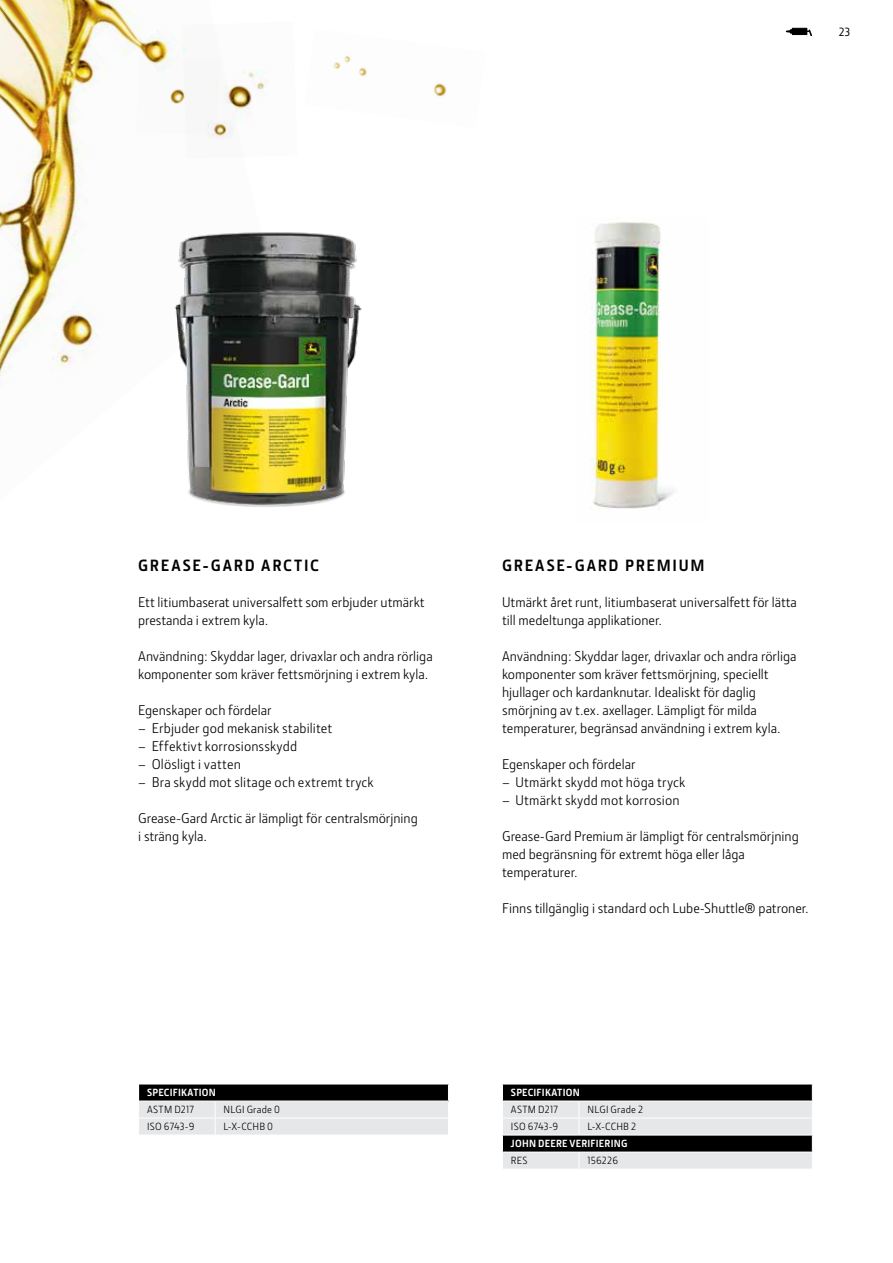
<style>
.page{position:relative;width:893px;height:1263px;background:#fff}
.page>*{position:absolute;margin:0;border:0;box-sizing:border-box;transform-origin:0 0}
.t1{font:700 16.5px "JD Sans Pro";letter-spacing:.105em;color:#000}
.t2{font:14.25px/18px "JD Sans Pro";color:#000}
.t3{font:500 12px "JD Sans Pro";color:#000}
.t4{font:10.5px "JD Sans Pro";letter-spacing:.02em;color:#000}
.t5{font:700 10.5px "JD Sans Pro";letter-spacing:.02em;color:#fff}
</style>
<div class="page">
<img style="left:0;top:0;width:182px;height:383px">
<img style="left:165px;top:225px;width:197px;height:282px">
<img style="left:590px;top:222px;width:84px;height:288px">
<div style="left:792px;top:28px;width:15px;height:7px;background:#000"></div>
<div style="left:792px;top:28px;width:15px;height:7px;border:1px solid #000"></div>
<svg style="left:786px;top:30px;width:7px;height:3px"></svg>
<svg style="left:807px;top:29px;width:5px;height:7px"></svg>
<img style="left:333px;top:56px;width:114px;height:41px">
<img style="left:182px;top:47px;width:84px;height:92px">
<img style="left:136px;top:57px;width:84px;height:79px">
<svg style="left:502px;top:1085px;width:311px;height:84px;background:#8f8f90"></svg>
<hr style="left:502px;top:1101px;width:77px;height:1px;background:#fff">
<hr style="left:579px;top:1101px;width:234px;height:1px;background:#fff">
<hr style="left:502px;top:1135px;width:77px;height:1px;background:#fff">
<hr style="left:579px;top:1135px;width:234px;height:1px;background:#fff">
<hr style="left:502px;top:1152px;width:77px;height:1px;background:#fff">
<hr style="left:579px;top:1152px;width:234px;height:1px;background:#fff">
<svg style="left:139px;top:1085px;width:310px;height:50px;background:#9c9d9d"></svg>
<hr style="left:138px;top:1101px;width:77px;height:1px;background:#fff">
<hr style="left:215px;top:1101px;width:234px;height:1px;background:#fff">
<hr style="left:138px;top:1118px;width:77px;height:1px;background:#fff">
<hr style="left:215px;top:1118px;width:234px;height:1px;background:#fff">
<p class="t3" style="left:839px;top:23px;width:13px">23</p>
<p class="t1" style="left:138px;top:555px;width:182px">GREASE-GARD ARCTIC</p>
<p class="t2" style="left:138px;top:593px;width:288px">Ett litiumbaserat universalfett som erbjuder utmärkt prestanda i extrem kyla.</p>
<p class="t2" style="left:138px;top:647px;width:296px">Användning: Skyddar lager, drivaxlar och andra rörliga komponenter som kräver fettsmörjning i extrem kyla.</p>
<p class="t2" style="left:138px;top:701px;width:135px">Egenskaper och fördelar</p>
<p class="t2" style="left:138px;top:719px;width:196px">– Erbjuder god mekanisk stabilitet</p>
<p class="t2" style="left:138px;top:737px;width:160px">– Effektivt korrosionsskydd</p>
<p class="t2" style="left:138px;top:755px;width:104px">– Olösligt i vatten</p>
<p class="t2" style="left:138px;top:773px;width:237px">– Bra skydd mot slitage och extremt tryck</p>
<p class="t2" style="left:138px;top:809px;width:281px">Grease-Gard Arctic är lämpligt för centralsmörjning i sträng kyla.</p>
<p class="t5" style="left:147px;top:1086px;width:70px">SPECIFIKATION</p>
<p class="t4" style="left:147px;top:1102px;width:48px">ASTM D217</p>
<p class="t4" style="left:224px;top:1102px;width:58px">NLGI Grade 0</p>
<p class="t4" style="left:147px;top:1119px;width:49px">ISO 6743-9</p>
<p class="t4" style="left:224px;top:1119px;width:51px">L-X-CCHB 0</p>
<p class="t1" style="left:502px;top:555px;width:204px">GREASE-GARD PREMIUM</p>
<p class="t2" style="left:502px;top:593px;width:296px">Utmärkt året runt, litiumbaserat universalfett för lätta till medeltunga applikationer.</p>
<p class="t2" style="left:502px;top:647px;width:296px">Användning: Skyddar lager, drivaxlar och andra rörliga komponenter som kräver fettsmörjning, speciellt hjullager och kardanknutar. Idealiskt för daglig smörjning av t.ex. axellager. Lämpligt för milda temperaturer, begränsad användning i extrem kyla.</p>
<p class="t2" style="left:502px;top:755px;width:135px">Egenskaper och fördelar</p>
<p class="t2" style="left:502px;top:773px;width:185px">– Utmärkt skydd mot höga tryck</p>
<p class="t2" style="left:502px;top:791px;width:179px">– Utmärkt skydd mot korrosion</p>
<p class="t2" style="left:502px;top:827px;width:298px">Grease-Gard Premium är lämpligt för centralsmörjning med begränsning för extremt höga eller låga temperaturer.</p>
<p class="t2" style="left:502px;top:899px;width:308px">Finns tillgänglig i standard och Lube-Shuttle® patroner.</p>
<p class="t5" style="left:511px;top:1086px;width:70px">SPECIFIKATION</p>
<p class="t4" style="left:511px;top:1102px;width:48px">ASTM D217</p>
<p class="t4" style="left:587px;top:1102px;width:57px">NLGI Grade 2</p>
<p class="t4" style="left:511px;top:1119px;width:49px">ISO 6743-9</p>
<p class="t4" style="left:587px;top:1119px;width:50px">L-X-CCHB 2</p>
<p class="t5" style="left:511px;top:1137px;width:118px">JOHN DEERE VERIFIERING</p>
<p class="t4" style="left:511px;top:1153px;width:18px">RES</p>
<p class="t4" style="left:587px;top:1153px;width:32px">156226</p>
</div>
